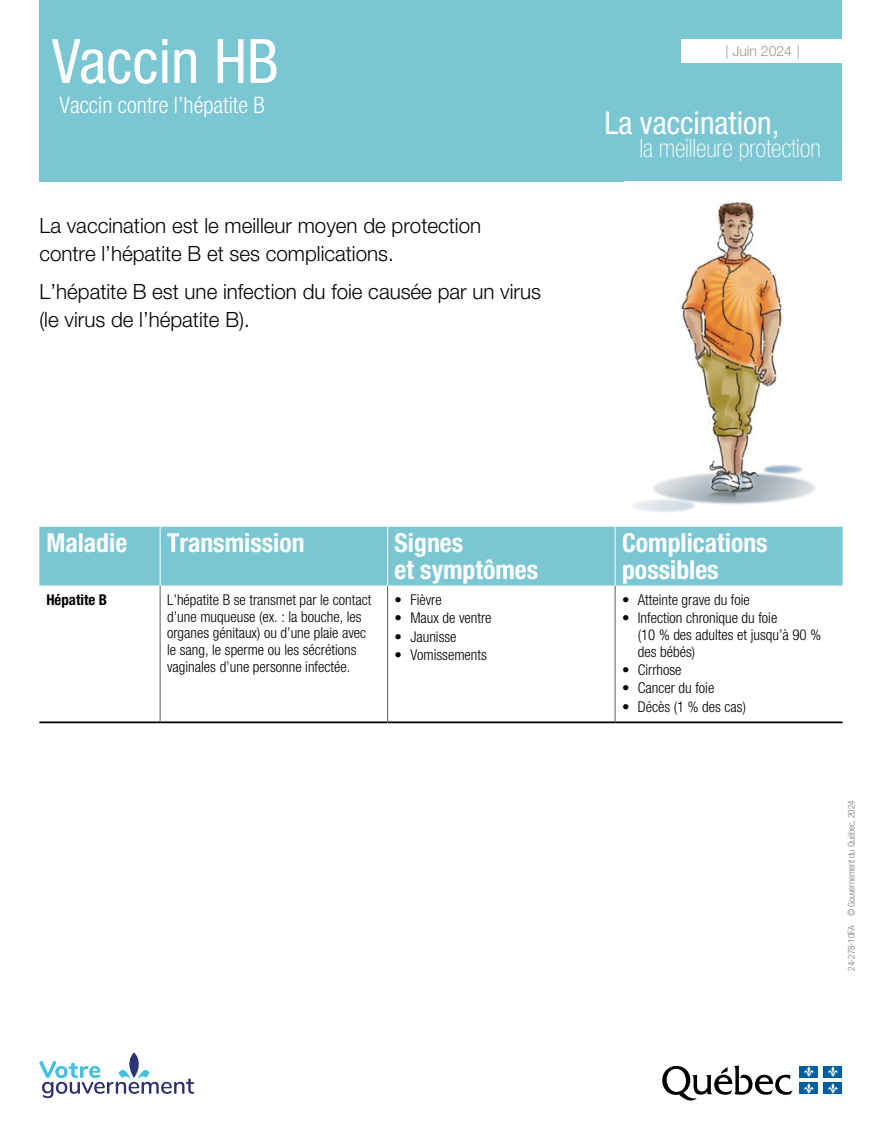
<style>
.page{position:relative;width:882px;height:1134px;background:#fff}
.page>*{position:absolute;margin:0;border:0;box-sizing:border-box;transform-origin:0 0}
.t1{font:condensed 61.25px "Helvetica Neue LT Std";color:#fff}
.t2{font:condensed 31.5px "Helvetica Neue LT Std";color:#fff}
.TH{font:700 condensed 26.25px/26.2px "Helvetica Neue LT Std";color:#fff}
.t3{font:100 condensed 25.38px "Helvetica Neue LT Std";letter-spacing:-.005em;color:#fff}
.t4{font:300 condensed 22.75px "Helvetica Neue LT Std";color:#fff}
.Texte_intro{font:300 21px/28px "Helvetica Neue LT Std";color:#000}
.TD{font:300 condensed 14.88px/16.6px "Helvetica Neue LT Std";color:#000}
.TD_-_Titre{font:700 condensed 14.88px "Helvetica Neue LT Std";color:#000}
.t5{font:300 14px "Helvetica Neue LT Std";color:#9a998c}
.t6{font:300 condensed 9.62px "Helvetica Neue LT Std";color:#737a79;scale:.95 1}
</style>
<div class="page">
<div style="left:39px;top:0;width:803px;height:182px;background:#7bc6d3"></div>
<svg style="left:662px;top:1065px;width:131px;height:36px"></svg>
<div style="left:800px;top:1066px;width:18px;height:11px;background:#005f9f"></div>
<svg style="left:804px;top:1066px;width:10px;height:11px"></svg>
<div style="left:824px;top:1066px;width:18px;height:11px;background:#005f9f"></div>
<svg style="left:828px;top:1066px;width:10px;height:11px"></svg>
<div style="left:800px;top:1083px;width:18px;height:11px;background:#005f9f"></div>
<svg style="left:804px;top:1083px;width:10px;height:11px"></svg>
<div style="left:824px;top:1083px;width:18px;height:11px;background:#005f9f"></div>
<svg style="left:828px;top:1083px;width:10px;height:11px"></svg>
<svg style="left:39px;top:1052px;width:155px;height:46px"></svg>
<img style="left:625px;top:201px;width:217px;height:326px">
<div style="left:39px;top:527px;width:804px;height:59px;background:#7bc6d3"></div>
<hr style="left:39px;top:721px;width:121px;height:2px;background:#000">
<hr style="left:160px;top:721px;width:228px;height:2px;background:#000">
<hr style="left:388px;top:721px;width:227px;height:2px;background:#000">
<hr style="left:615px;top:721px;width:228px;height:2px;background:#000">
<hr style="left:160px;top:527px;width:1px;height:59px;background:#fff">
<hr style="left:387px;top:527px;width:1px;height:59px;background:#fff">
<hr style="left:615px;top:527px;width:1px;height:59px;background:#fff">
<hr style="left:160px;top:586px;width:1px;height:135px;background:#585e5c">
<hr style="left:387px;top:586px;width:1px;height:135px;background:#585e5c">
<hr style="left:615px;top:586px;width:1px;height:135px;background:#585e5c">
<div style="left:681px;top:39px;width:163px;height:24px;background:#fff"></div>
<h1 class="t1" style="left:52px;top:26px;width:228px">Vaccin HB</h1>
<h1 class="t4" style="left:59px;top:92px;width:207px">Vaccin contre l’hépatite B</h1>
<p class="Texte_intro" style="left:39px;top:211px;width:443px">La vaccination est le meilleur moyen de protection contre l’hépatite B et ses complications.</p>
<p class="Texte_intro" style="left:39px;top:277px;width:503px">L’hépatite B est une infection du foie causée par un virus (le virus de l’hépatite B).</p>
<p class="t5" style="left:725px;top:43px;width:76px">| Juin 2024 |</p>
<h1 class="t2" style="left:604px;top:104px;width:176px">La vaccination,</h1>
<h1 class="t3" style="left:639px;top:134px;width:183px">la meilleure protection</h1>
<p class="TH" style="left:46px;top:530px;width:82px">Maladie</p>
<p class="TH" style="left:167px;top:530px;width:139px">Transmission</p>
<p class="TH" style="left:395px;top:530px;width:145px">Signes<br>et symptômes</p>
<p class="TH" style="left:622px;top:530px;width:147px">Complications possibles</p>
<p class="TD_-_Titre" style="left:46px;top:591px;width:62px">Hépatite B</p>
<p class="TD" style="left:167px;top:591px;width:206px">L’hépatite B se transmet par le contact d’une muqueuse (ex. : la bouche, les organes génitaux) ou d’une plaie avec le sang, le sperme ou les sécrétions vaginales d’une personne infectée.</p>
<p class="TD" style="left:395px;top:591px;width:49px">• Fièvre</p>
<p class="TD" style="left:622px;top:591px;width:129px">• Atteinte grave du foie</p>
<p class="TD" style="left:638px;top:610px;width:185px;text-indent:-16px">• Infection chronique du foie<br>(10 % des adultes et jusqu’à 90 % des bébés)</p>
<p class="TD" style="left:622px;top:661px;width:61px">• Cirrhose</p>
<p class="TD" style="left:622px;top:680px;width:94px">• Cancer du foie</p>
<p class="TD" style="left:622px;top:698px;width:125px">• Décès (1 % des cas)</p>
<p class="TD" style="left:395px;top:610px;width:98px">• Maux de ventre</p>
<p class="TD" style="left:395px;top:628px;width:63px">• Jaunisse</p>
<p class="TD" style="left:395px;top:647px;width:94px">• Vomissements</p>
<p class="t6" style="left:846px;top:971px;width:180px;rotate:-90deg">24-278-10FA © Gouvernement du Québec, 2024</p>
</div>
